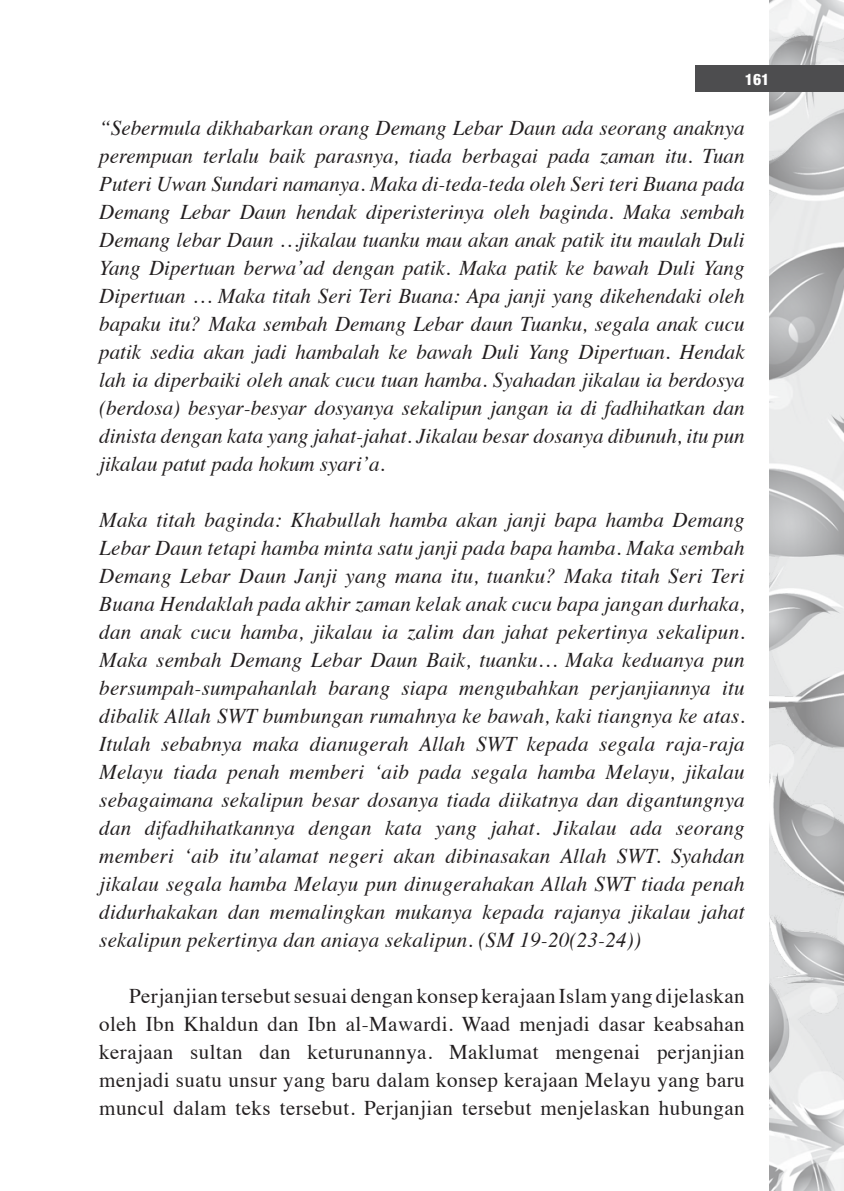
<style>
.page{position:relative;width:844px;height:1191px;background:#fff}
.page>*{position:absolute;margin:0;border:0;box-sizing:border-box;transform-origin:0 0}
.t1{font:italic 21px/28px "Times";letter-spacing:.005em;color:#231f20;text-align:justify}
.t2{font:21px/28px "Times";letter-spacing:.02em;color:#231f20;text-align:justify}
.t3{font:800 condensed 15.75px "Helvetica Neue";color:#fff}
</style>
<div class="page">
<img style="left:769px;top:0;width:74px;height:1191px">
<div style="left:694px;top:65px;width:149px;height:27px;background:#4d4d4f"></div>
<p class="t3" style="left:744px;top:70px;width:26px">161</p>
<p class="t1" style="left:99px;top:112px;width:646px">“Sebermula dikhabarkan orang Demang Lebar Daun ada seorang anaknya perempuan terlalu baik parasnya, tiada berbagai pada zaman itu. Tuan Puteri Uwan Sundari namanya. Maka di-teda-teda oleh Seri teri Buana pada Demang Lebar Daun hendak diperisterinya oleh baginda. Maka sembah Demang lebar Daun …jikalau tuanku mau akan anak patik itu maulah Duli Yang Dipertuan berwa’ad dengan patik. Maka patik ke bawah Duli Yang Dipertuan … Maka titah Seri Teri Buana: Apa janji yang dikehendaki oleh bapaku itu? Maka sembah Demang Lebar daun Tuanku, segala anak cucu patik sedia akan jadi hambalah ke bawah Duli Yang Dipertuan. Hendak lah ia diperbaiki oleh anak cucu tuan hamba. Syahadan jikalau ia berdosya (berdosa) besyar-besyar dosyanya sekalipun jangan ia di fadhihatkan dan dinista dengan kata yang jahat-jahat. Jikalau besar dosanya dibunuh, itu pun jikalau patut pada hokum syari’a.</p>
<p class="t1" style="left:99px;top:504px;width:646px">Maka titah baginda: Khabullah hamba akan janji bapa hamba Demang Lebar Daun tetapi hamba minta satu janji pada bapa hamba. Maka sembah Demang Lebar Daun Janji yang mana itu, tuanku? Maka titah Seri Teri Buana Hendaklah pada akhir zaman kelak anak cucu bapa jangan durhaka, dan anak cucu hamba, jikalau ia zalim dan jahat pekertinya sekalipun.<br>Maka sembah Demang Lebar Daun Baik, tuanku… Maka keduanya pun bersumpah-sumpahanlah barang siapa mengubahkan perjanjiannya itu dibalik Allah SWT bumbungan rumahnya ke bawah, kaki tiangnya ke atas.<br>Itulah sebabnya maka dianugerah Allah SWT kepada segala raja-raja Melayu tiada penah memberi ‘aib pada segala hamba Melayu, jikalau sebagaimana sekalipun besar dosanya tiada diikatnya dan digantungnya dan difadhihatkannya dengan kata yang jahat. Jikalau ada seorang memberi ‘aib itu’alamat negeri akan dibinasakan Allah SWT. Syahdan jikalau segala hamba Melayu pun dinugerahakan Allah SWT tiada penah didurhakakan dan memalingkan mukanya kepada rajanya jikalau jahat sekalipun pekertinya dan aniaya sekalipun. (SM 19-20(23-24))</p>
<p class="t2" style="left:99px;top:980px;width:647px;text-indent:30px">Perjanjian tersebut sesuai dengan konsep kerajaan Islam yang dijelaskan oleh Ibn Khaldun dan Ibn al-Mawardi. Waad menjadi dasar keabsahan kerajaan sultan dan keturunannya. Maklumat mengenai perjanjian menjadi suatu unsur yang baru dalam konsep kerajaan Melayu yang baru muncul dalam teks tersebut. Perjanjian tersebut menjelaskan hubungan</p>
</div>
